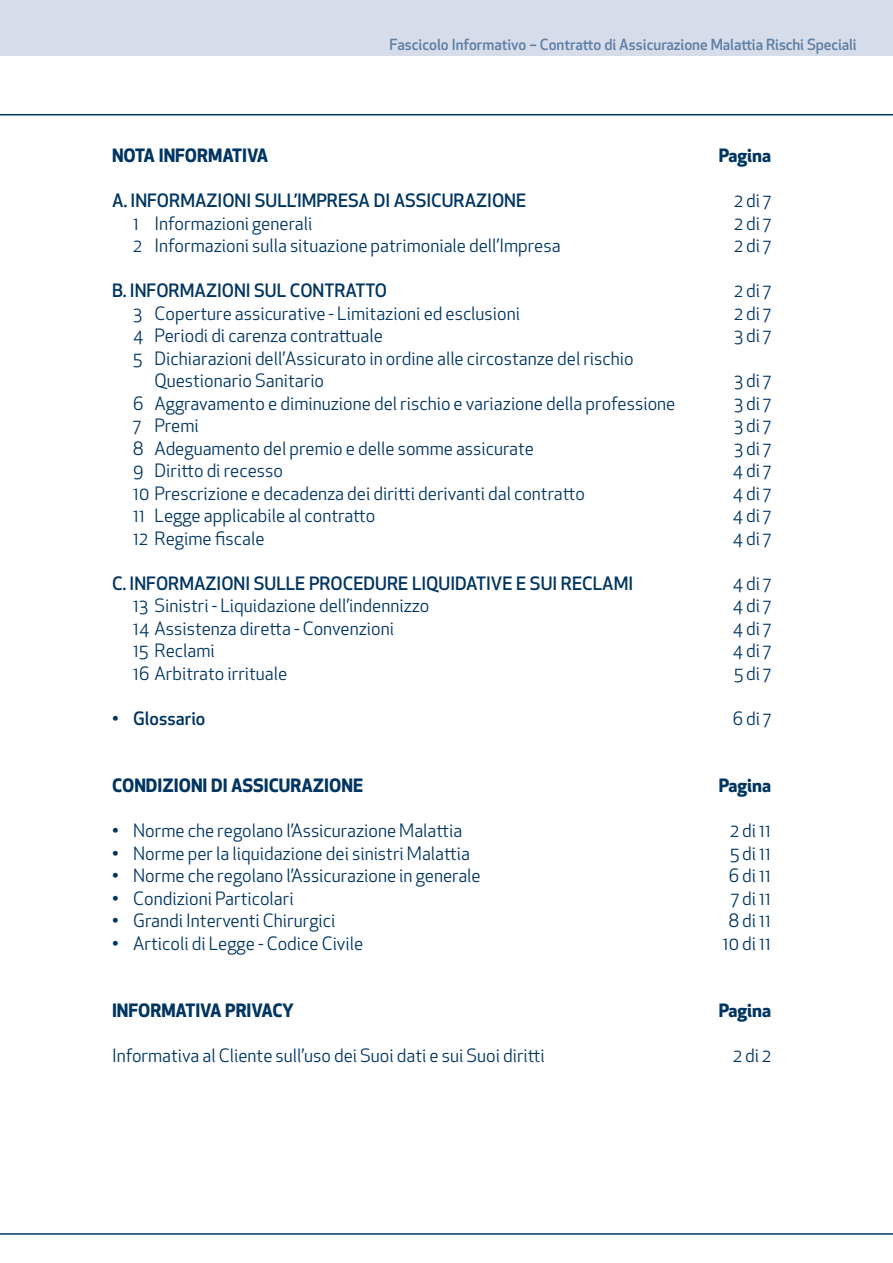
<style>
.page{position:relative;width:893px;height:1263px;background:#fff}
.page>*{position:absolute;margin:0;border:0;box-sizing:border-box;transform-origin:0 0}
.t1{font:18px/22.5px "Apex New";color:#003562}
.t2{font:500 18px "Apex New";color:#003562}
.t3{font:700 18px "Apex New";color:#003562}
.t4{font:500 15px "Apex New";color:#5e7fa5}
.s1{font-weight:400}
</style>
<div class="page">
<div style="left:0;top:0;width:893px;height:56px;background:#d6dce9"></div>
<hr style="left:0;top:1233px;width:893px;height:2px;background:#003562">
<hr style="left:0;top:114px;width:893px;height:1px;background:#003562">
<p class="t4" style="left:389px;top:34px;width:469px">Fascicolo Informativo – Contratto di Assicurazione Malattia Rischi Speciali</p>
<p class="t3" style="left:112px;top:143px;width:158px">NOTA INFORMATIVA</p>
<p class="t3" style="left:719px;top:143px;width:54px">Pagina</p>
<p class="t2" style="left:112px;top:189px;width:416px">A. INFORMAZIONI SULL’IMPRESA DI ASSICURAZIONE</p>
<p class="t1" style="left:734px;top:189px;width:38px">2 di 7</p>
<p class="t1" style="left:133px;top:212px;width:181px">1 Informazioni generali</p>
<p class="t1" style="left:734px;top:212px;width:38px">2 di 7</p>
<p class="t1" style="left:133px;top:234px;width:429px">2 Informazioni sulla situazione patrimoniale dell’Impresa</p>
<p class="t1" style="left:734px;top:234px;width:38px">2 di 7</p>
<p class="t2" style="left:112px;top:279px;width:277px">B. INFORMAZIONI SUL CONTRATTO</p>
<p class="t1" style="left:734px;top:279px;width:38px">2 di 7</p>
<p class="t1" style="left:133px;top:302px;width:388px">3 Coperture assicurative - Limitazioni ed esclusioni</p>
<p class="t1" style="left:734px;top:302px;width:38px">2 di 7</p>
<p class="t1" style="left:133px;top:324px;width:251px">4 Periodi di carenza contrattuale</p>
<p class="t1" style="left:734px;top:324px;width:38px">3 di 7</p>
<p class="t1" style="left:155px;top:347px;width:481px;text-indent:-21px">5 Dichiarazioni dell’Assicurato in ordine alle circostanze del rischio<br>Questionario Sanitario</p>
<p class="t1" style="left:734px;top:369px;width:38px">3 di 7</p>
<p class="t1" style="left:133px;top:392px;width:544px">6 Aggravamento e diminuzione del rischio e variazione della professione</p>
<p class="t1" style="left:734px;top:392px;width:38px">3 di 7</p>
<p class="t1" style="left:133px;top:414px;width:67px">7 Premi</p>
<p class="t1" style="left:734px;top:414px;width:38px">3 di 7</p>
<p class="t1" style="left:133px;top:437px;width:402px">8 Adeguamento del premio e delle somme assicurate</p>
<p class="t1" style="left:734px;top:437px;width:38px">3 di 7</p>
<p class="t1" style="left:133px;top:459px;width:151px">9 Diritto di recesso</p>
<p class="t1" style="left:733px;top:459px;width:40px">4 di 7</p>
<p class="t1" style="left:133px;top:482px;width:453px">10 Prescrizione e decadenza dei diritti derivanti dal contratto</p>
<p class="t1" style="left:733px;top:482px;width:40px">4 di 7</p>
<p class="t1" style="left:133px;top:504px;width:244px">11 Legge applicabile al contratto</p>
<p class="t1" style="left:733px;top:504px;width:40px">4 di 7</p>
<p class="t1" style="left:133px;top:527px;width:133px">12 Regime fiscale</p>
<p class="t1" style="left:733px;top:527px;width:40px">4 di 7</p>
<p class="t2" style="left:112px;top:571px;width:523px">C. INFORMAZIONI SULLE PROCEDURE LIQUIDATIVE E SUI RECLAMI</p>
<p class="t1" style="left:733px;top:572px;width:40px">4 di 7</p>
<p class="t1" style="left:133px;top:594px;width:297px">13 Sinistri - Liquidazione dell’indennizzo</p>
<p class="t1" style="left:733px;top:594px;width:40px">4 di 7</p>
<p class="t1" style="left:133px;top:617px;width:262px">14 Assistenza diretta - Convenzioni</p>
<p class="t1" style="left:733px;top:617px;width:40px">4 di 7</p>
<p class="t1" style="left:133px;top:639px;width:83px">15 Reclami</p>
<p class="t1" style="left:733px;top:639px;width:40px">4 di 7</p>
<p class="t1" style="left:133px;top:662px;width:156px">16 Arbitrato irrituale</p>
<p class="t1" style="left:734px;top:662px;width:38px">5 di 7</p>
<p class="t2" style="left:112px;top:706px;width:95px"><span class="s1">•</span> Glossario</p>
<p class="t1" style="left:733px;top:707px;width:40px">6 di 7</p>
<p class="t3" style="left:112px;top:773px;width:253px">CONDIZIONI DI ASSICURAZIONE</p>
<p class="t3" style="left:719px;top:773px;width:54px">Pagina</p>
<p class="t1" style="left:112px;top:819px;width:352px">• Norme che regolano l’Assicurazione Malattia</p>
<p class="t1" style="left:730px;top:819px;width:42px">2 di 11</p>
<p class="t1" style="left:112px;top:842px;width:360px">• Norme per la liquidazione dei sinistri Malattia</p>
<p class="t1" style="left:730px;top:842px;width:42px">5 di 11</p>
<p class="t1" style="left:112px;top:864px;width:370px">• Norme che regolano l’Assicurazione in generale</p>
<p class="t1" style="left:729px;top:864px;width:44px">6 di 11</p>
<p class="t1" style="left:112px;top:887px;width:183px">• Condizioni Particolari</p>
<p class="t1" style="left:731px;top:887px;width:41px">7 di 11</p>
<p class="t1" style="left:112px;top:909px;width:225px">• Grandi Interventi Chirurgici</p>
<p class="t1" style="left:729px;top:909px;width:44px">8 di 11</p>
<p class="t1" style="left:112px;top:932px;width:253px">• Articoli di Legge - Codice Civile</p>
<p class="t1" style="left:723px;top:932px;width:50px">10 di 11</p>
<p class="t3" style="left:112px;top:998px;width:183px">INFORMATIVA PRIVACY</p>
<p class="t3" style="left:719px;top:998px;width:54px">Pagina</p>
<p class="t1" style="left:112px;top:1044px;width:434px">Informativa al Cliente sull’uso dei Suoi dati e sui Suoi diritti</p>
<p class="t1" style="left:733px;top:1044px;width:39px">2 di 2</p>
</div>
